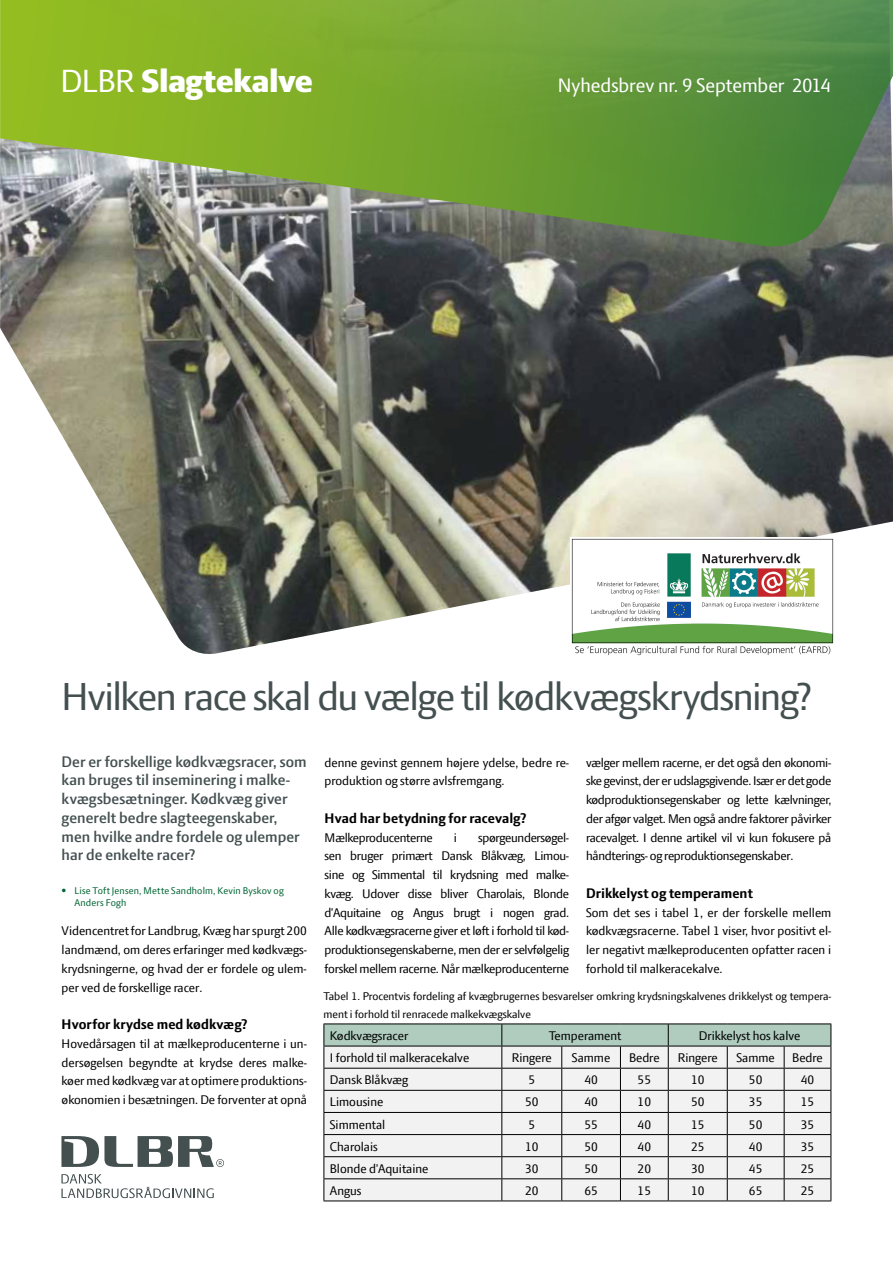
<style>
.page{position:relative;width:893px;height:1263px;background:#fff}
.page>*{position:absolute;margin:0;border:0;box-sizing:border-box;transform-origin:0 0}
.t1{font:42px "LF Press Sans";letter-spacing:-.03em;color:#444f50}
.t2{font:800 34.5px "LF Press Sans";letter-spacing:-.005em;color:#fff}
.t3{font:21px "LF Press Sans";letter-spacing:-.005em;color:#fff}
.t4{font:600 16.5px/18.8px "LF Press Sans";color:#444f50}
.t5{font:700 15px "LF Press Sans";letter-spacing:.005em;color:#000}
.t6{font:13.5px/18.8px "LF Press Sans";color:#000;text-align:justify}
.t7{font:13.5px "LF Press Sans";letter-spacing:-.02em;color:#000}
.t8{font:12px/18px "LF Press Sans";color:#000}
.t9{font:10.5px/12px "LF Press Sans";letter-spacing:.015em;color:#006533}
.s1{font-weight:400}
</style>
<div class="page">
<img style="left:1px;top:252px;width:892px;height:402px">
<svg style="left:1px;top:0;width:892px;height:252px;background:#749b45"></svg>
<svg style="left:61px;top:1136px;width:163px;height:31px"></svg>
<svg style="left:61px;top:1174px;width:153px;height:24px"></svg>
<svg style="left:0;top:0;width:1px;height:330px"></svg>
<hr style="left:324px;top:1023px;width:178px;height:1px;background:#000">
<hr style="left:502px;top:1023px;width:60px;height:1px;background:#000">
<hr style="left:562px;top:1023px;width:58px;height:1px;background:#000">
<hr style="left:620px;top:1023px;width:48px;height:1px;background:#000">
<hr style="left:668px;top:1023px;width:59px;height:1px;background:#000">
<hr style="left:727px;top:1023px;width:57px;height:1px;background:#000">
<hr style="left:784px;top:1023px;width:47px;height:1px;background:#000">
<svg style="left:324px;top:1024px;width:508px;height:176px"></svg>
<hr style="left:324px;top:1068px;width:178px;height:1px;background:#000">
<hr style="left:502px;top:1068px;width:60px;height:1px;background:#000">
<hr style="left:562px;top:1068px;width:58px;height:1px;background:#000">
<hr style="left:620px;top:1068px;width:48px;height:1px;background:#000">
<hr style="left:668px;top:1068px;width:59px;height:1px;background:#000">
<hr style="left:727px;top:1068px;width:57px;height:1px;background:#000">
<hr style="left:784px;top:1068px;width:47px;height:1px;background:#000">
<hr style="left:324px;top:1090px;width:178px;height:1px;background:#000">
<hr style="left:502px;top:1090px;width:60px;height:1px;background:#000">
<hr style="left:562px;top:1090px;width:58px;height:1px;background:#000">
<hr style="left:620px;top:1090px;width:48px;height:1px;background:#000">
<hr style="left:668px;top:1090px;width:59px;height:1px;background:#000">
<hr style="left:727px;top:1090px;width:57px;height:1px;background:#000">
<hr style="left:784px;top:1090px;width:47px;height:1px;background:#000">
<hr style="left:324px;top:1112px;width:178px;height:1px;background:#000">
<hr style="left:502px;top:1112px;width:60px;height:1px;background:#000">
<hr style="left:562px;top:1112px;width:58px;height:1px;background:#000">
<hr style="left:620px;top:1112px;width:48px;height:1px;background:#000">
<hr style="left:668px;top:1112px;width:59px;height:1px;background:#000">
<hr style="left:727px;top:1112px;width:57px;height:1px;background:#000">
<hr style="left:784px;top:1112px;width:47px;height:1px;background:#000">
<hr style="left:324px;top:1134px;width:178px;height:1px;background:#000">
<hr style="left:502px;top:1134px;width:60px;height:1px;background:#000">
<hr style="left:562px;top:1134px;width:58px;height:1px;background:#000">
<hr style="left:620px;top:1134px;width:48px;height:1px;background:#000">
<hr style="left:668px;top:1134px;width:59px;height:1px;background:#000">
<hr style="left:727px;top:1134px;width:57px;height:1px;background:#000">
<hr style="left:784px;top:1134px;width:47px;height:1px;background:#000">
<hr style="left:324px;top:1156px;width:178px;height:1px;background:#000">
<hr style="left:502px;top:1156px;width:60px;height:1px;background:#000">
<hr style="left:562px;top:1156px;width:58px;height:1px;background:#000">
<hr style="left:620px;top:1156px;width:48px;height:1px;background:#000">
<hr style="left:668px;top:1156px;width:59px;height:1px;background:#000">
<hr style="left:727px;top:1156px;width:57px;height:1px;background:#000">
<hr style="left:784px;top:1156px;width:47px;height:1px;background:#000">
<hr style="left:324px;top:1178px;width:178px;height:1px;background:#000">
<hr style="left:502px;top:1178px;width:60px;height:1px;background:#000">
<hr style="left:562px;top:1178px;width:58px;height:1px;background:#000">
<hr style="left:620px;top:1178px;width:48px;height:1px;background:#000">
<hr style="left:668px;top:1178px;width:59px;height:1px;background:#000">
<hr style="left:727px;top:1178px;width:57px;height:1px;background:#000">
<hr style="left:784px;top:1178px;width:47px;height:1px;background:#000">
<hr style="left:324px;top:1200px;width:178px;height:1px;background:#000">
<hr style="left:502px;top:1200px;width:60px;height:1px;background:#000">
<hr style="left:562px;top:1200px;width:58px;height:1px;background:#000">
<hr style="left:620px;top:1200px;width:48px;height:1px;background:#000">
<hr style="left:668px;top:1200px;width:59px;height:1px;background:#000">
<hr style="left:727px;top:1200px;width:57px;height:1px;background:#000">
<hr style="left:784px;top:1200px;width:47px;height:1px;background:#000">
<img style="left:571px;top:537px;width:264px;height:119px">
<h2 class="t2" style="left:60px;top:60px;width:254px"><span class="s1">DLBR</span> Slagtekalve</h2>
<h3 class="t3" style="left:558px;top:73px;width:275px">Nyhedsbrev nr. 9 September 2014</h3>
<h1 class="t1" style="left:62px;top:672px;width:752px">Hvilken race skal du vælge til kødkvægskrydsning?</h1>
<p class="t6" style="left:325px;top:753px;width:246px">denne gevinst gennem højere ydelse, bedre re&shy;produktion og større avlsfremgang.</p>
<p class="t5" style="left:325px;top:809px;width:203px">Hvad har betydning for racevalg?</p>
<p class="t7" style="left:325px;top:829px;width:110px">Mælkeproducenterne</p>
<p class="t6" style="left:454px;top:828px;width:5px">i</p>
<p class="t4" style="left:62px;top:752px;width:246px">Der er forskellige kødkvægsracer, som kan bruges til inseminering i malke&shy;kvægsbesætninger. Kødkvæg giver generelt bedre slagteegenskaber, men hvilke andre fordele og ulemper har de enkelte racer?</p>
<p class="t9" style="left:74px;top:884px;width:211px;text-indent:-13px">• Lise Toft Jensen, Mette Sandholm, Kevin Byskov og<br>Anders Fogh</p>
<p class="t6" style="left:62px;top:921px;width:247px">Videncentret for Landbrug, Kvæg har spurgt 200 landmænd, om deres erfaringer med kødkvægs&shy;krydsningerne, og hvad der er fordele og ulem&shy;per ved de forskellige racer.</p>
<p class="t5" style="left:62px;top:1016px;width:188px">Hvorfor krydse med kødkvæg?</p>
<p class="t6" style="left:62px;top:1034px;width:247px">Hovedårsagen til at mælkeproducenterne i un&shy;dersøgelsen begyndte at krydse deres malke&shy;køer med kødkvæg var at optimere produktions&shy;økonomien i besætningen. De forventer at opnå</p>
<p class="t6" style="left:586px;top:753px;width:247px">vælger mellem racerne, er det også den økonomi&shy;ske gevinst, der er udslagsgivende. Især er det gode kødproduktionsegenskaber og lette kælvninger, der afgør valget. Men også andre faktorer påvirker racevalget. I denne artikel vil vi kun fokusere på håndterings- og reproduktionsegenskaber.</p>
<p class="t5" style="left:586px;top:884px;width:168px">Drikkelyst og temperament</p>
<p class="t6" style="left:586px;top:903px;width:247px">Som det ses i tabel 1, er der forskelle mellem kødkvægsracerne. Tabel 1 viser, hvor positivt el&shy;ler negativt mælkeproducenten opfatter racen i forhold til malkeracekalve.</p>
<p class="t6" style="left:325px;top:828px;width:246px;text-indent:154px">spørgeundersøgel&shy;sen bruger primært Dansk Blåkvæg, Limou&shy;sine og Simmental til krydsning med malke&shy;kvæg. Udover disse bliver Charolais, Blonde d’Aquitaine og Angus brugt i nogen grad.<br>Alle kødkvægsracerne giver et løft i forhold til kød&shy;produktionsegenskaberne, men der er selvfølgelig forskel mellem racerne. Når mælkeproducenterne</p>
<p class="t8" style="left:324px;top:986px;width:509px">Tabel 1. Procentvis fordeling af kvægbrugernes besvarelser omkring krydsningskalvenes drikkelyst og tempera&shy;ment i forhold til renracede malkekvægskalve</p>
<p class="t6" style="left:330px;top:1026px;width:80px">Kødkvægsracer</p>
<p class="t6" style="left:549px;top:1026px;width:74px">Temperament</p>
<p class="t6" style="left:699px;top:1026px;width:103px">Drikkelyst hos kalve</p>
<p class="t6" style="left:330px;top:1048px;width:141px">I forhold til malkeracekalve</p>
<p class="t6" style="left:512px;top:1048px;width:41px">Ringere</p>
<p class="t6" style="left:572px;top:1048px;width:40px">Samme</p>
<p class="t6" style="left:629px;top:1048px;width:32px">Bedre</p>
<p class="t6" style="left:678px;top:1048px;width:41px">Ringere</p>
<p class="t6" style="left:736px;top:1048px;width:40px">Samme</p>
<p class="t6" style="left:792px;top:1048px;width:32px">Bedre</p>
<p class="t6" style="left:330px;top:1070px;width:80px">Dansk Blåkvæg</p>
<p class="t6" style="left:528px;top:1070px;width:8px">5</p>
<p class="t6" style="left:584px;top:1070px;width:15px">40</p>
<p class="t6" style="left:638px;top:1070px;width:15px">55</p>
<p class="t6" style="left:691px;top:1070px;width:15px">10</p>
<p class="t6" style="left:749px;top:1070px;width:15px">50</p>
<p class="t6" style="left:801px;top:1070px;width:15px">40</p>
<p class="t6" style="left:330px;top:1092px;width:55px">Limousine</p>
<p class="t6" style="left:525px;top:1092px;width:15px">50</p>
<p class="t6" style="left:584px;top:1092px;width:15px">40</p>
<p class="t6" style="left:638px;top:1092px;width:15px">10</p>
<p class="t6" style="left:691px;top:1092px;width:15px">50</p>
<p class="t6" style="left:749px;top:1092px;width:15px">35</p>
<p class="t6" style="left:801px;top:1092px;width:15px">15</p>
<p class="t6" style="left:330px;top:1114px;width:57px">Simmental</p>
<p class="t6" style="left:528px;top:1114px;width:8px">5</p>
<p class="t6" style="left:584px;top:1114px;width:15px">55</p>
<p class="t6" style="left:638px;top:1114px;width:15px">40</p>
<p class="t6" style="left:691px;top:1114px;width:15px">15</p>
<p class="t6" style="left:749px;top:1114px;width:15px">50</p>
<p class="t6" style="left:801px;top:1114px;width:15px">35</p>
<p class="t6" style="left:330px;top:1137px;width:49px">Charolais</p>
<p class="t6" style="left:525px;top:1137px;width:15px">10</p>
<p class="t6" style="left:584px;top:1137px;width:15px">50</p>
<p class="t6" style="left:638px;top:1137px;width:15px">40</p>
<p class="t6" style="left:691px;top:1137px;width:15px">25</p>
<p class="t6" style="left:749px;top:1137px;width:15px">40</p>
<p class="t6" style="left:801px;top:1137px;width:15px">35</p>
<p class="t6" style="left:330px;top:1159px;width:100px">Blonde d’Aquitaine</p>
<p class="t6" style="left:525px;top:1159px;width:15px">30</p>
<p class="t6" style="left:584px;top:1159px;width:15px">50</p>
<p class="t6" style="left:638px;top:1159px;width:15px">20</p>
<p class="t6" style="left:691px;top:1159px;width:15px">30</p>
<p class="t6" style="left:749px;top:1159px;width:15px">45</p>
<p class="t6" style="left:801px;top:1159px;width:15px">25</p>
<p class="t6" style="left:330px;top:1181px;width:33px">Angus</p>
<p class="t6" style="left:525px;top:1181px;width:15px">20</p>
<p class="t6" style="left:584px;top:1181px;width:15px">65</p>
<p class="t6" style="left:638px;top:1181px;width:15px">15</p>
<p class="t6" style="left:691px;top:1181px;width:15px">10</p>
<p class="t6" style="left:749px;top:1181px;width:15px">65</p>
<p class="t6" style="left:801px;top:1181px;width:15px">25</p>
</div>
